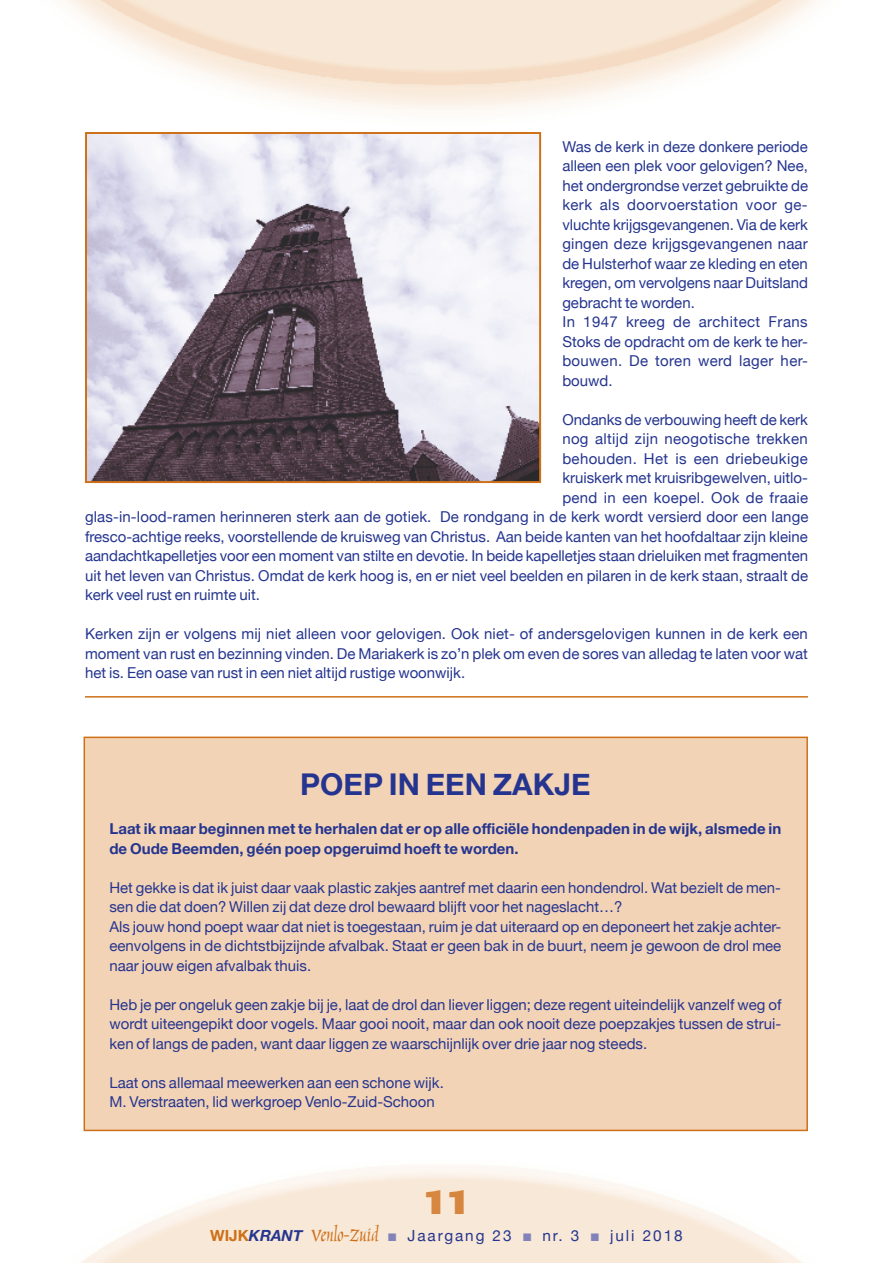
<style>
.page{position:relative;width:893px;height:1263px;background:#fff}
.page>*{position:absolute;margin:0;border:0;box-sizing:border-box;transform-origin:0 0}
.t1{font:800 36px "Imago";color:#d7863f}
.t2{font:700 30px "Helvetica Neue";color:#25358f}
.t3{font:24.3px "Marigold";color:#ce7018}
.t4{font:15.3px "Helvetica Neue";letter-spacing:.125em;color:#25358f}
.t5{font:15px/19.5px "Helvetica Neue";color:#25358f}
.t6{font:700 15px/19.5px "Helvetica Neue";color:#25358f}
.t7{font:15px "Helvetica Neue";letter-spacing:.02em;color:#25358f}
.t8{font:15px "Helvetica Neue";letter-spacing:.025em;color:#25358f}
.s1{font-family:"Helvetica Neue";font-weight:700;font-size:15.3px}
.s2{font-family:"Helvetica Neue";font-weight:700;font-style:italic;font-size:15.3px;color:#25358f}
.s3{color:#8282bb}
</style>
<div class="page">
<img style="left:88px;top:135px;width:450px;height:345px">
<div style="left:85px;top:132px;width:456px;height:351px;border:2px solid #ce7018"></div>
<hr style="left:85px;top:696px;width:723px;height:2px;background:#ce7018">
<div style="left:84px;top:737px;width:724px;height:394px;background:#f3d3b6;border:2px solid #ce7018"></div>
<p class="t5" style="left:562px;top:136px;width:247px">Was de kerk in deze donkere periode alleen een plek voor gelovigen? Nee, het ondergrondse verzet gebruikte de kerk als doorvoerstation voor ge&shy;vluchte krijgsgevangenen. Via de kerk gingen deze krijgsgevangenen naar de Hulsterhof waar ze kleding en eten kregen, om vervolgens naar Duitsland gebracht te worden.<br>In 1947 kreeg de architect Frans<br>Stoks de opdracht om de kerk te her&shy;bouwen. De toren werd lager her&shy;bouwd.</p>
<p class="t5" style="left:562px;top:409px;width:247px">Ondanks de verbouwing heeft de kerk</p>
<p class="t7" style="left:562px;top:430px;width:247px">nog altijd zijn neogotische trekken</p>
<p class="t8" style="left:562px;top:449px;width:247px">behouden. Het is een driebeukige</p>
<p class="t5" style="left:562px;top:468px;width:247px">kruiskerk met kruisribgewelven, uitlo-</p>
<p class="t7" style="left:562px;top:488px;width:247px">pend in een koepel. Ook de fraaie</p>
<p class="t5" style="left:85px;top:507px;width:725px">glas-in-lood-ramen herinneren sterk aan de gotiek. De rondgang in de kerk wordt versierd door een lange</p>
<p class="t5" style="left:85px;top:526px;width:724px">fresco-achtige reeks, voorstellende de kruisweg van Christus. Aan beide kanten van het hoofdaltaar zijn kleine</p>
<p class="t5" style="left:85px;top:546px;width:724px">aandachtkapelletjes voor een moment van stilte en devotie. In beide kapelletjes staan drieluiken met fragmenten</p>
<p class="t5" style="left:85px;top:565px;width:724px">uit het leven van Christus. Omdat de kerk hoog is, en er niet veel beelden en pilaren in de kerk staan, straalt de</p>
<p class="t5" style="left:85px;top:585px;width:176px">kerk veel rust en ruimte uit.</p>
<p class="t5" style="left:85px;top:624px;width:724px;text-align:justify">Kerken zijn er volgens mij niet alleen voor gelovigen. Ook niet- of andersgelovigen kunnen in de kerk een moment van rust en bezinning vinden. De Mariakerk is zo’n plek om even de sores van alledag te laten voor wat het is. Een oase van rust in een niet altijd rustige woonwijk.</p>
<h2 class="t2" style="left:300px;top:766px;width:292px">POEP IN EEN ZAKJE</h2>
<p class="t6" style="left:109px;top:819px;width:673px">Laat ik maar beginnen met te herhalen dat er op alle officiële hondenpaden in de wijk, alsmede in de Oude Beemden, géén poep opgeruimd hoeft te worden.</p>
<p class="t5" style="left:109px;top:877px;width:673px">Het gekke is dat ik juist daar vaak plastic zakjes aantref met daarin een hondendrol. Wat bezielt de men&shy;sen die dat doen? Willen zij dat deze drol bewaard blijft voor het nageslacht…?<br>Als jouw hond poept waar dat niet is toegestaan, ruim je dat uiteraard op en deponeert het zakje achter&shy;eenvolgens in de dichtstbijzijnde afvalbak. Staat er geen bak in de buurt, neem je gewoon de drol mee naar jouw eigen afvalbak thuis.</p>
<p class="t5" style="left:109px;top:994px;width:673px;text-align:justify">Heb je per ongeluk geen zakje bij je, laat de drol dan liever liggen; deze regent uiteindelijk vanzelf weg of wordt uiteengepikt door vogels. Maar gooi nooit, maar dan ook nooit deze poepzakjes tussen de strui&shy;ken of langs de paden, want daar liggen ze waarschijnlijk over drie jaar nog steeds.</p>
<p class="t5" style="left:109px;top:1072px;width:336px">Laat ons allemaal meewerken aan een schone wijk.<br>M. Verstraaten, lid werkgroep Venlo-Zuid-Schoon</p>
<h1 class="t1" style="left:423px;top:1180px;width:48px">11</h1>
<h3 class="t3" style="left:210px;top:1220px;width:170px"><span class="s1">WIJK</span><span class="s2">KRANT</span> Venlo-Zuid</h3>
<p class="t4" style="left:388px;top:1226px;width:296px"><span class="s3">■</span> Jaargang 23 <span class="s3">■</span> nr. 3 <span class="s3">■</span> juli 2018</p>
</div>
